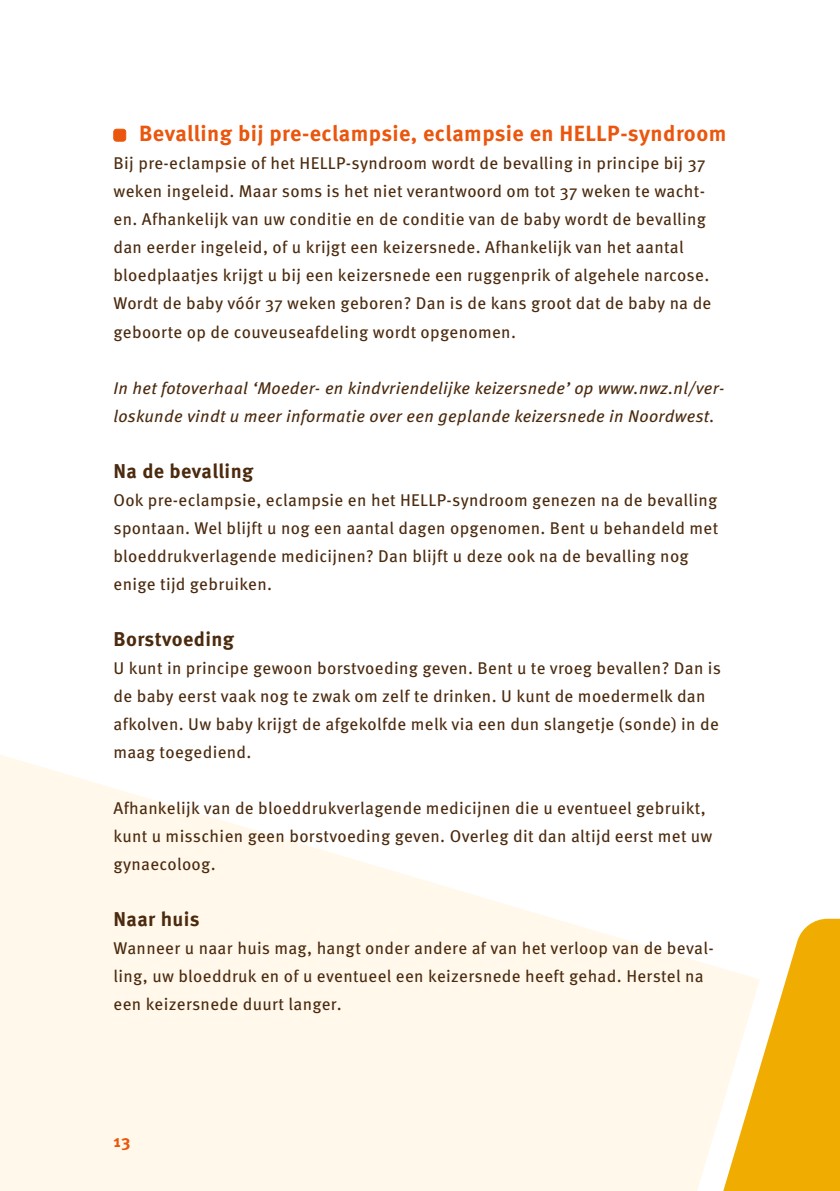
<style>
.page{position:relative;width:840px;height:1191px;background:#fff}
.page>*{position:absolute;margin:0;border:0;box-sizing:border-box;transform-origin:0 0}
.t1{font:700 22px "Meta Pro";letter-spacing:.02em;color:#ea560d}
.t2{font:700 20px "Meta Pro";letter-spacing:.02em;color:#4b2a0e}
.t3{font:17px/28px "Meta Pro";letter-spacing:.02em;color:#4b2a0e}
.t4{font:italic 17px/28px "Meta Pro";letter-spacing:.02em;color:#4b2a0e}
.t5{font:700 17px "Meta Pro";color:#ea560d}
</style>
<div class="page">
<svg style="left:0;top:755px;width:703px;height:436px;fill:#fff8eb"></svg>
<svg style="left:703px;top:918px;width:136px;height:273px"></svg>
<div style="left:114px;top:129px;width:12px;height:12px;background:#ea560d;border-radius:3px"></div>
<div style="left:113px;top:129px;width:13px;height:12px;border:1px solid #ea560d;border-radius:3px"></div>
<p class="t1" style="left:139px;top:117px;width:588px">Bevalling bij pre-eclampsie, eclampsie en HELLP-syndroom</p>
<p class="t3" style="left:113px;top:148px;width:599px">Bij pre-eclampsie of het HELLP-syndroom wordt de bevalling in principe bij 37 weken ingeleid. Maar soms is het niet verantwoord om tot 37 weken te wacht&shy;en. Afhankelijk van uw conditie en de conditie van de baby wordt de bevalling dan eerder ingeleid, of u krijgt een keizersnede. Afhankelijk van het aantal bloedplaatjes krijgt u bij een keizersnede een ruggenprik of algehele narcose.<br>Wordt de baby vóór 37 weken geboren? Dan is de kans groot dat de baby na de geboorte op de couveuseafdeling wordt opgenomen.</p>
<p class="t4" style="left:113px;top:372px;width:612px">In het fotoverhaal ‘Moeder- en kindvriendelijke keizersnede’ op www.nwz.nl/ver&shy;loskunde vindt u meer informatie over een geplande keizersnede in Noordwest.</p>
<p class="t2" style="left:113px;top:455px;width:141px">Na de bevalling</p>
<p class="t3" style="left:113px;top:484px;width:606px">Ook pre-eclampsie, eclampsie en het HELLP-syndroom genezen na de bevalling spontaan. Wel blijft u nog een aantal dagen opgenomen. Bent u behandeld met bloeddrukverlagende medicijnen? Dan blijft u deze ook na de bevalling nog enige tijd gebruiken.</p>
<p class="t2" style="left:113px;top:623px;width:122px">Borstvoeding</p>
<p class="t3" style="left:113px;top:652px;width:608px">U kunt in principe gewoon borstvoeding geven. Bent u te vroeg bevallen? Dan is de baby eerst vaak nog te zwak om zelf te drinken. U kunt de moedermelk dan afkolven. Uw baby krijgt de afgekolfde melk via een dun slangetje (sonde) in de maag toegediend.</p>
<p class="t3" style="left:113px;top:792px;width:600px">Afhankelijk van de bloeddrukverlagende medicijnen die u eventueel gebruikt, kunt u misschien geen borstvoeding geven. Overleg dit dan altijd eerst met uw gynaecoloog.</p>
<p class="t2" style="left:113px;top:903px;width:88px">Naar huis</p>
<p class="t3" style="left:113px;top:932px;width:601px">Wanneer u naar huis mag, hangt onder andere af van het verloop van de beval&shy;ling, uw bloeddruk en of u eventueel een keizersnede heeft gehad. Herstel na een keizersnede duurt langer.</p>
<p class="t5" style="left:113px;top:1127px;width:18px">13</p>
</div>
